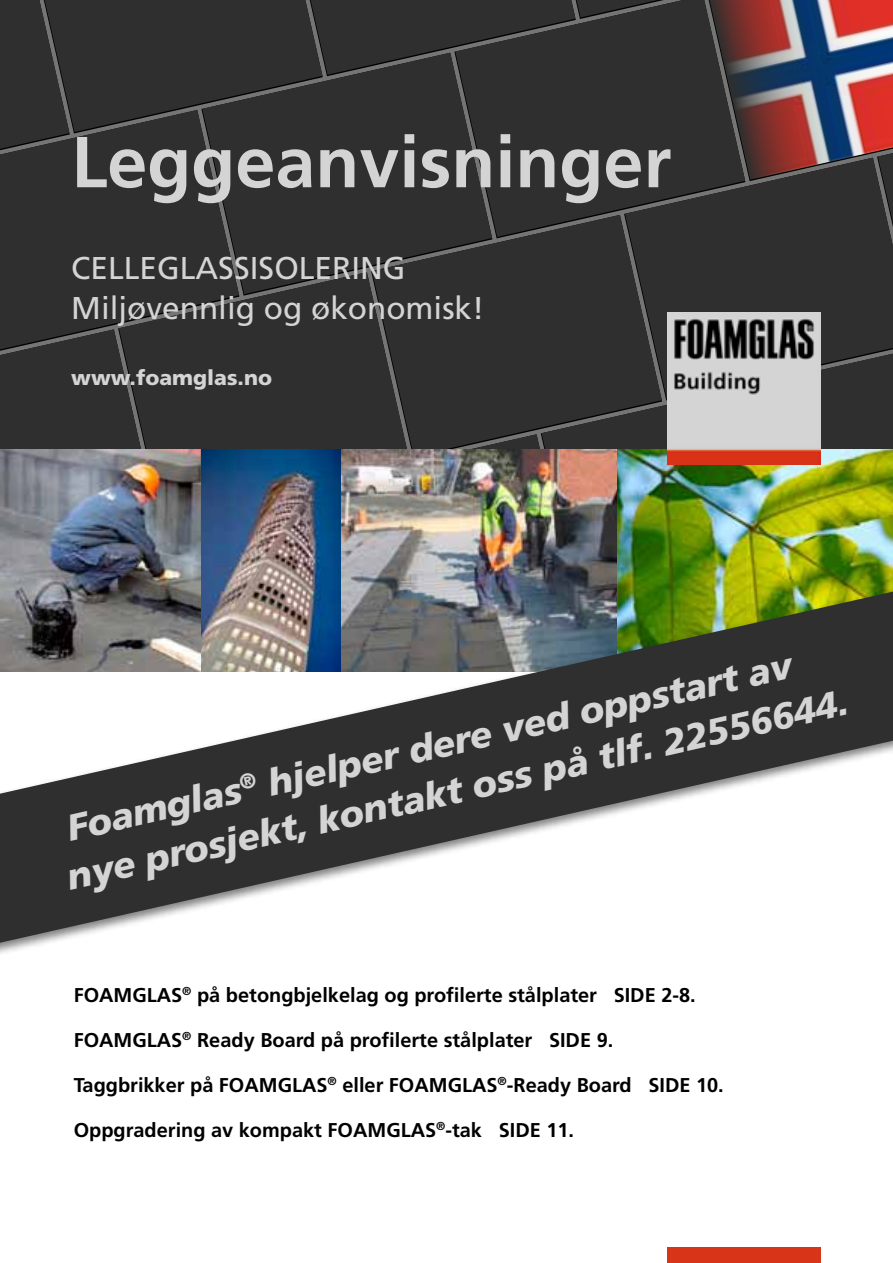
<style>
.page{position:relative;width:893px;height:1263px;background:#fff}
.page>*{position:absolute;margin:0;border:0;box-sizing:border-box;transform-origin:0 0}
.t1{font:700 72px "Frutiger LT Std";color:#d4d4d4}
.t2{font:italic 900 36.75px/48px "Frutiger LT Std";color:#d4d4d4}
.t3{font:31.5px/40.5px "Frutiger LT Std";color:#d4d4d4}
.t4{font:900 21px "Frutiger LT Std";color:#d4d4d4}
.t5{font:700 19.95px "Frutiger LT Std";color:#000}
</style>
<div class="page">
<div style="left:0;top:351px;width:118px;height:98px;background:#2e2f2e"></div>
<div style="left:119px;top:296px;width:252px;height:153px;background:#2e2f2e"></div>
<div style="left:0;top:150px;width:239px;height:199px;background:#2e2f2e"></div>
<div style="left:372px;top:238px;width:252px;height:211px;background:#2e2f2e"></div>
<div style="left:202px;top:150px;width:290px;height:144px;background:#2e2f2e"></div>
<svg style="left:542px;top:377px;width:126px;height:72px;background:#313231"></svg>
<div style="left:625px;top:227px;width:268px;height:172px;background:#2e2f2e"></div>
<div style="left:455px;top:0;width:290px;height:237px;background:#2e2f2e"></div>
<div style="left:0;top:0;width:664px;height:150px;background:#2e2f2e"></div>
<div style="left:820px;top:354px;width:73px;height:95px;background:#2e2f2e"></div>
<div style="left:709px;top:180px;width:184px;height:47px;background:#2e2f2e"></div>
<img style="left:0;top:449px;width:201px;height:117px">
<div style="left:668px;top:1247px;width:152px;height:16px;background:#d83518"></div>
<img style="left:201px;top:449px;width:141px;height:117px">
<img style="left:617px;top:449px;width:276px;height:117px">
<img style="left:668px;top:312px;width:152px;height:153px">
<img style="left:342px;top:449px;width:275px;height:117px">
<div style="left:0;top:566px;width:893px;height:423px;background:#000;opacity:.5"></div>
<svg style="left:0;top:592px;width:893px;height:351px"></svg>
<img style="left:707px;top:0;width:186px;height:180px">
<h1 class="t1" style="left:71px;top:120px;width:602px">Leggeanvisninger</h1>
<h3 class="t3" style="left:71px;top:248px;width:415px">CELLEGLASSISOLERING<br>Miljøvennlig og økonomisk!</h3>
<p class="t4" style="left:71px;top:365px;width:202px">www.foamglas.no</p>
<h2 class="t2" style="left:52px;top:809px;width:801px;text-indent:11px;rotate:-13deg">Foamglas<sup>®</sup> hjelper dere ved oppstart av nye prosjekt, kontakt oss på tlf. 22556644.</h2>
<p class="t5" style="left:74px;top:983px;width:623px">FOAMGLAS<sup>®</sup> på betongbjelkelag og profilerte stålplater SIDE 2-8.</p>
<p class="t5" style="left:74px;top:1028px;width:541px">FOAMGLAS<sup>®</sup> Ready Board på profilerte stålplater SIDE 9.</p>
<p class="t5" style="left:74px;top:1073px;width:652px">Taggbrikker på FOAMGLAS<sup>®</sup> eller FOAMGLAS<sup>®</sup>-Ready Board SIDE 10.</p>
<p class="t5" style="left:74px;top:1118px;width:502px">Oppgradering av kompakt FOAMGLAS<sup>®</sup>-tak SIDE 11.</p>
</div>
